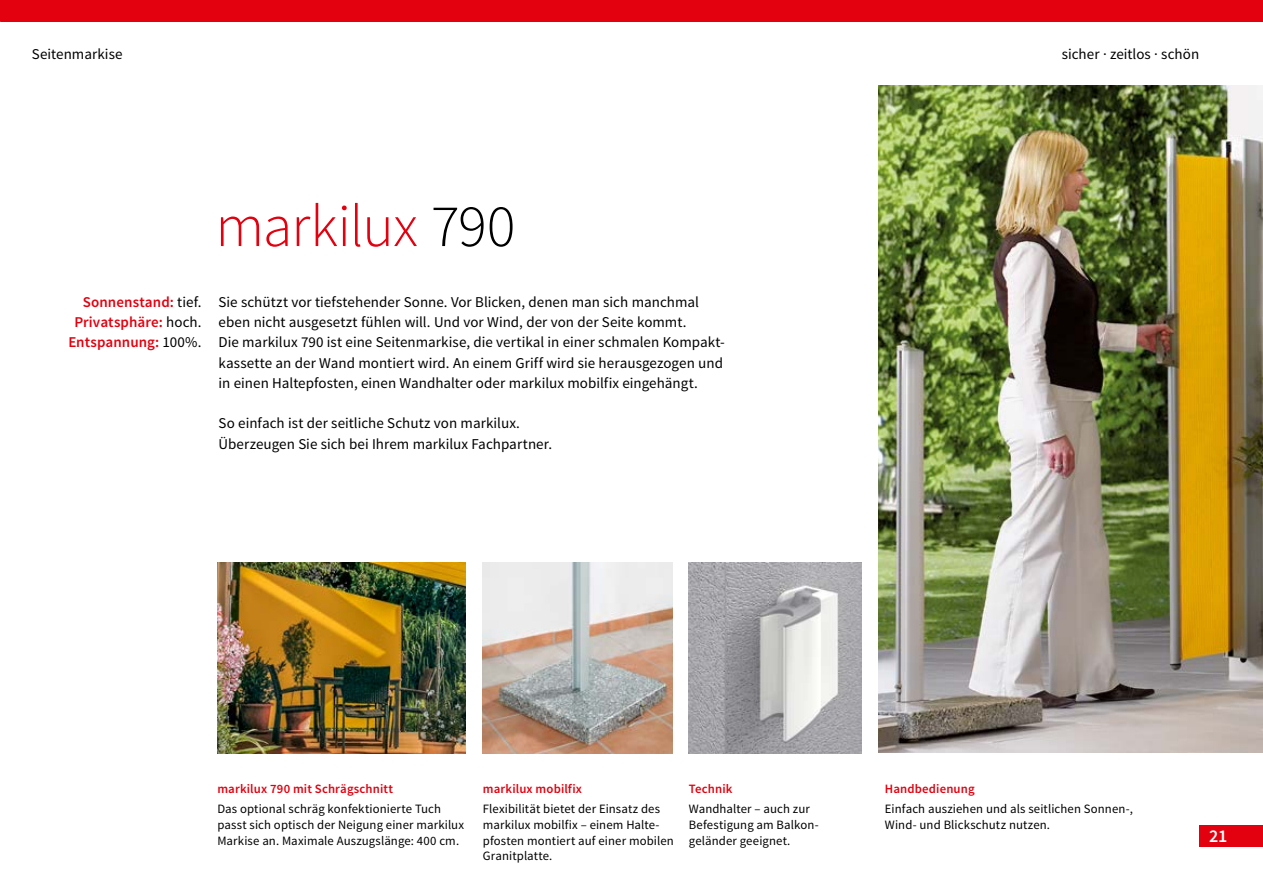
<style>
.page{position:relative;width:1263px;height:893px;background:#fff}
.page>*{position:absolute;margin:0;border:0;box-sizing:border-box;transform-origin:0 0}
.t1{font:300 60px "Source Sans Pro";letter-spacing:-.02em;color:#e3000f}
.t2{font:600 18px "Source Sans Pro";color:#fff}
.t3{font:15px/20.2px "Source Sans Pro";color:#000}
.t4{font:600 15px/20.2px "Source Sans Pro";letter-spacing:.005em;color:#e3000f;text-align:right}
.t5{font:12.75px/15.8px "Source Sans Pro";letter-spacing:.01em;color:#000}
.t6{font:600 12.75px "Source Sans Pro";letter-spacing:.01em;color:#e3000f}
.s1{color:#000}
.s2{font-weight:400;color:#000}
</style>
<div class="page">
<div style="left:0;top:0;width:1263px;height:21px;background:#e3000f"></div>
<div style="left:1199px;top:825px;width:64px;height:21px;background:#e3000f"></div>
<img style="left:483px;top:562px;width:190px;height:192px">
<img style="left:879px;top:85px;width:384px;height:668px">
<img style="left:218px;top:562px;width:248px;height:192px">
<img style="left:689px;top:562px;width:173px;height:192px">
<p class="t3" style="left:32px;top:44px;width:92px">Seitenmarkise</p>
<h1 class="t1" style="left:215px;top:190px;width:302px">markilux <span class="s1">790</span></h1>
<p class="t4" style="left:68px;top:292px;width:135px">Sonnenstand: <span class="s2">tief.<br></span>Privatsphäre: <span class="s2">hoch.<br></span>Entspannung: <span class="s2">100%.</span></p>
<p class="t3" style="left:219px;top:292px;width:508px">Sie schützt vor tiefstehender Sonne. Vor Blicken, denen man sich manchmal eben nicht ausgesetzt fühlen will. Und vor Wind, der von der Seite kommt.<br>Die markilux 790 ist eine Seitenmarkise, die vertikal in einer schmalen Kompakt&shy;kassette an der Wand montiert wird. An einem Griff wird sie herausgezogen und in einen Haltepfosten, einen Wandhalter oder markilux mobilfix eingehängt.</p>
<p class="t3" style="left:219px;top:413px;width:335px">So einfach ist der seitliche Schutz von markilux.<br>Überzeugen Sie sich bei Ihrem markilux Fachpartner.</p>
<p class="t3" style="left:1062px;top:44px;width:139px">sicher · zeitlos · schön</p>
<p class="t6" style="left:217px;top:781px;width:177px">markilux 790 mit Schrägschnitt</p>
<p class="t5" style="left:217px;top:801px;width:248px">Das optional schräg konfektionierte Tuch passt sich optisch der Neigung einer markilux<br>Markise an. Maximale Auszugslänge: 400 cm.</p>
<p class="t6" style="left:483px;top:781px;width:101px">markilux mobilfix</p>
<p class="t5" style="left:483px;top:801px;width:192px">Flexibilität bietet der Einsatz des markilux mobilfix – einem Halte&shy;pfosten montiert auf einer mobilen<br>Granitplatte.</p>
<p class="t6" style="left:689px;top:781px;width:45px">Technik</p>
<p class="t5" style="left:689px;top:801px;width:131px">Wandhalter – auch zur<br>Befestigung am Balkon&shy;geländer geeignet.</p>
<p class="t6" style="left:885px;top:780px;width:91px">Handbedienung</p>
<p class="t5" style="left:885px;top:801px;width:249px">Einfach ausziehen und als seitlichen Sonnen-,<br>Wind- und Blickschutz nutzen.</p>
<p class="t2" style="left:1209px;top:825px;width:20px">21</p>
</div>
